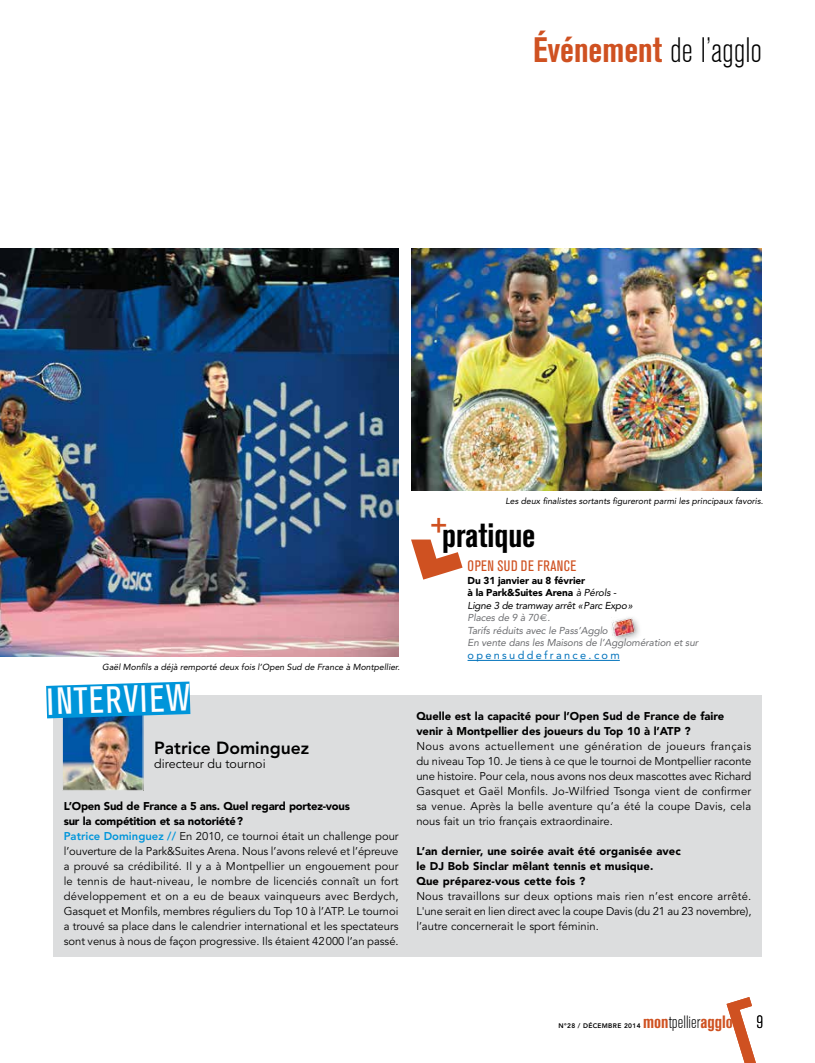
<style>
.page{position:relative;width:815px;height:1063px;background:#fff}
.page>*{position:absolute;margin:0;border:0;box-sizing:border-box;transform-origin:0 0}
.t1{font:condensed 37.5px "Akzidenz Grotesk BE";color:#fff}
.t2{font:700 condensed 35px "Akzidenz Grotesk BE";color:#cf5121}
.t3{font:700 condensed 33.5px "Akzidenz Grotesk BE";color:#000}
.t4{font:700 condensed 33.5px "Akzidenz Grotesk BE";color:#cf5121}
.t5{font:700 condensed 17.75px "Akzidenz Grotesk BE";color:#cf5121}
.t6{font:300 condensed 17.75px "Akzidenz Grotesk BE";color:#000}
.Plaisir_d_Agglo_Tari{font:800 17.5px "Avenir";color:#000}
.t7{font:condensed 15px "Akzidenz Grotesk BE";letter-spacing:.02em;color:#cf5121}
.Plaisir_d_Agglo_Tari-2{font:12.5px "Avenir";color:#000}
.texte_courant{font:11.25px/15px "Avenir";color:#000;text-align:justify}
.texte_courant-2{font:900 11.25px/15px "Avenir";color:#000}
.texte_courant-3{font:900 11.25px/15px "Avenir";letter-spacing:-.02em;color:#000}
.t8{font:11px "Avenir";letter-spacing:.21em;color:#0072bc}
.t9{font:italic 10px "Avenir";letter-spacing:-.01em;color:#6d6e71}
.t10{font:900 10px/12.5px "Avenir";letter-spacing:-.01em;color:#000}
.t11{font:italic 8.75px "Avenir";color:#000}
.t12{font:800 6.62px "Avenir";letter-spacing:.05em;color:#000}
.s1{font-weight:300;color:#000}
.s2{font-weight:800;color:#0095da}
.s3{font-weight:400;font-style:italic}
.s4{font-family:"Euro Sans";font-style:normal}
</style>
<div class="page">
<div style="left:53px;top:696px;width:709px;height:261px;background:#dcddde"></div>
<img style="left:0;top:248px;width:399px;height:409px">
<hr style="left:468px;top:660px;width:152px;height:1px;background:#0072bc">
<svg style="left:411px;top:540px;width:52px;height:40px"></svg>
<div style="left:609px;top:615px;width:33px;height:29px;background:#000;opacity:.4"></div>
<img style="left:612px;top:618px;width:24px;height:18px">
<img style="left:64px;top:736px;width:78px;height:53px">
<div style="left:62px;top:711px;width:82px;height:80px;border:1px solid #dcddde"></div>
<svg style="left:46px;top:681px;width:177px;height:55px"></svg>
<img style="left:411px;top:248px;width:351px;height:243px">
<svg style="left:727px;top:997px;width:29px;height:66px"></svg>
<h2 class="t2" style="left:533px;top:30px;width:230px">Événement <span class="s1">de l’agglo</span></h2>
<p class="t11" style="left:102px;top:662px;width:299px">Gaël Monfils a déjà remporté deux fois l’Open Sud de France à Montpellier.</p>
<p class="t1" style="left:46px;top:681px;width:145px;rotate:-2deg">INTERVIEW</p>
<p class="Plaisir_d_Agglo_Tari" style="left:154px;top:738px;width:157px">Patrice Dominguez</p>
<p class="Plaisir_d_Agglo_Tari-2" style="left:154px;top:756px;width:113px">directeur du tournoi</p>
<p class="texte_courant-3" style="left:64px;top:798px;width:288px">L’Open Sud de France a 5 ans. Quel regard portez-vous sur la compétition et sa notoriété?</p>
<p class="texte_courant" style="left:64px;top:829px;width:336px"><span class="s2">Patrice Dominguez //</span> En 2010, ce tournoi était un challenge pour l’ouverture de la Park&amp;Suites Arena. Nous l’avons relevé et l’épreuve a prouvé sa crédibilité. Il y a à Montpellier un engouement pour le tennis de haut-niveau, le nombre de licenciés connaît un fort développement et on a eu de beaux vainqueurs avec Berdych, Gasquet et Monfils, membres réguliers du Top 10 à l’ATP. Le tournoi a trouvé sa place dans le calendrier international et les spectateurs sont venus à nous de façon progressive. Ils étaient 42000 l’an passé.</p>
<p class="t11" style="left:505px;top:496px;width:259px">Les deux finalistes sortants figureront parmi les principaux favoris.</p>
<p class="t4" style="left:431px;top:504px;width:18px">+</p>
<p class="t3" style="left:442px;top:517px;width:95px">pratique</p>
<p class="t7" style="left:468px;top:558px;width:110px">OPEN SUD DE FRANCE</p>
<p class="t10" style="left:468px;top:574px;width:167px">Du 31 janvier au 8 février<br>à la Park&amp;Suites Arena <span class="s3">à Pérols -<br>Ligne 3 de tramway arrêt «Parc Expo»</span></p>
<p class="t9" style="left:468px;top:612px;width:84px">Places de 9 à 70<span class="s4">e</span>.</p>
<p class="t9" style="left:468px;top:624px;width:142px">Tarifs réduits avec le Pass’Agglo</p>
<p class="t9" style="left:468px;top:637px;width:232px">En vente dans les Maisons de l’Agglomération et sur</p>
<p class="t8" style="left:468px;top:649px;width:154px">opensuddefrance.com</p>
<p class="texte_courant-2" style="left:416px;top:708px;width:309px">Quelle est la capacité pour l’Open Sud de France de faire venir à Montpellier des joueurs du Top 10 à l’ATP ?</p>
<p class="texte_courant" style="left:416px;top:738px;width:337px">Nous avons actuellement une génération de joueurs français du niveau Top 10. Je tiens à ce que le tournoi de Montpellier raconte une histoire. Pour cela, nous avons nos deux mascottes avec Richard Gasquet et Gaël Monfils. Jo-Wilfried Tsonga vient de confirmer sa venue. Après la belle aventure qu’a été la coupe Davis, cela nous fait un trio français extraordinaire.</p>
<p class="texte_courant-2" style="left:416px;top:843px;width:266px">L’an dernier, une soirée avait été organisée avec le DJ Bob Sinclar mêlant tennis et musique.<br>Que préparez-vous cette fois ?</p>
<p class="texte_courant" style="left:416px;top:888px;width:337px">Nous travaillons sur deux options mais rien n’est encore arrêté.<br>L'une serait en lien direct avec la coupe Davis (du 21 au 23 novembre), l’autre concernerait le sport féminin.</p>
<p class="t12" style="left:559px;top:1021px;width:84px">N°28 / DÉCEMBRE 2014</p>
<h3 class="t5" style="left:643px;top:1011px;width:91px">mon<span class="s1">tpellier</span>agglo</h3>
<p class="t6" style="left:757px;top:1012px;width:8px">9</p>
</div>
